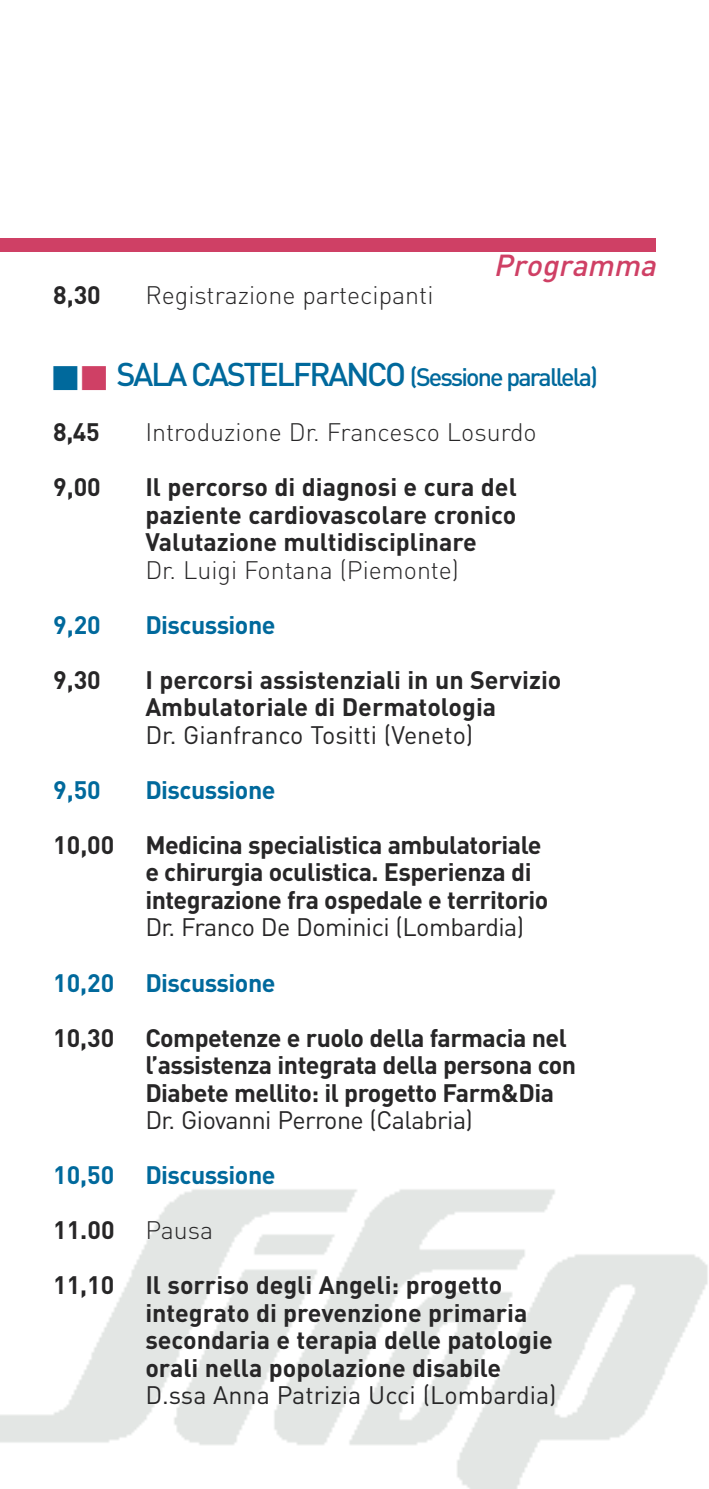
<style>
.page{position:relative;width:709px;height:1489px;background:#fff}
.page>*{position:absolute;margin:0;border:0;box-sizing:border-box;transform-origin:0 0}
.t1{font:italic 500 30px "DIN";color:#cf4065}
.t2{font:700 25px/27.5px "DIN";letter-spacing:-.01em;color:#272627}
.t3{font:300 25px "DIN";color:#272627}
.t4{font:700 25px "DIN";letter-spacing:-.02em;color:#00699c}
.t5{font:25px "DIN";color:#272627}
.t6{font:25px "DIN";letter-spacing:-.02em;color:#272627}
.t7{font:500 25px "DIN";letter-spacing:-.075em;color:#00699c}
.s1{color:#cf4065}
.s2{font-size:32.5px}
.s3{font-weight:300}
</style>
<div class="page">
<img style="left:0;top:1189px;width:708px;height:299px">
<div style="left:0;top:238px;width:656px;height:14px;background:#cf4065"></div>
<hr style="left:0;top:191px;width:1px;height:47px;background:#00699c">
<p class="t2" style="left:53px;top:281px;width:49px">8,30</p>
<p class="t3" style="left:145px;top:280px;width:290px">Registrazione partecipanti</p>
<p class="t1" style="left:493px;top:248px;width:170px">Programma</p>
<p class="t7" style="left:53px;top:363px;width:546px">■ <span class="s1">■</span> <span class="s2">SALA CASTELFRANCO</span> (Sessione parallela)</p>
<p class="t2" style="left:53px;top:419px;width:48px">8,45</p>
<p class="t3" style="left:145px;top:418px;width:393px">Introduzione Dr. Francesco Losurdo</p>
<p class="t2" style="left:53px;top:474px;width:49px">9,00</p>
<p class="t2" style="left:145px;top:474px;width:373px;text-align:justify">Il percorso di diagnosi e cura del paziente cardiovascolare cronico Valutazione multidisciplinare</p>
<p class="t3" style="left:145px;top:555px;width:315px">Dr. Luigi Fontana (Piemonte)</p>
<p class="t4" style="left:53px;top:610px;width:49px">9,20</p>
<p class="t4" style="left:145px;top:610px;width:132px">Discussione</p>
<p class="t2" style="left:53px;top:666px;width:49px">9,30</p>
<p class="t2" style="left:145px;top:666px;width:418px">I percorsi assistenziali in un Servizio<br>Ambulatoriale di Dermatologia</p>
<p class="t5" style="left:145px;top:720px;width:329px">Dr. Gianfranco Tositti (Veneto)</p>
<p class="t4" style="left:53px;top:775px;width:49px">9,50</p>
<p class="t4" style="left:145px;top:775px;width:132px">Discussione</p>
<p class="t2" style="left:145px;top:831px;width:404px;text-indent:-92px">10,00 Medicina specialistica ambulatoriale e chirurgia oculistica. Esperienza di integrazione fra ospedale e territorio</p>
<p class="t6" style="left:145px;top:913px;width:380px">Dr. Franco De Dominici (Lombardia)</p>
<p class="t4" style="left:53px;top:968px;width:224px">10,20 Discussione</p>
<p class="t2" style="left:145px;top:1024px;width:432px;text-indent:-92px">10,30 Competenze e ruolo della farmacia nel l’assistenza integrata della persona con<br>Diabete mellito: il progetto Farm&amp;Dia</p>
<p class="t6" style="left:145px;top:1105px;width:329px">Dr. Giovanni Perrone (Calabria)</p>
<p class="t4" style="left:53px;top:1160px;width:224px">10,50 Discussione</p>
<p class="t2" style="left:53px;top:1216px;width:162px">11.00 <span class="s3">Pausa</span></p>
<p class="t2" style="left:145px;top:1271px;width:409px;text-indent:-92px">11,10 Il sorriso degli Angeli: progetto integrato di prevenzione primaria secondaria e terapia delle patologie orali nella popolazione disabile</p>
<p class="t5" style="left:145px;top:1380px;width:413px">D.ssa Anna Patrizia Ucci (Lombardia)</p>
</div>
